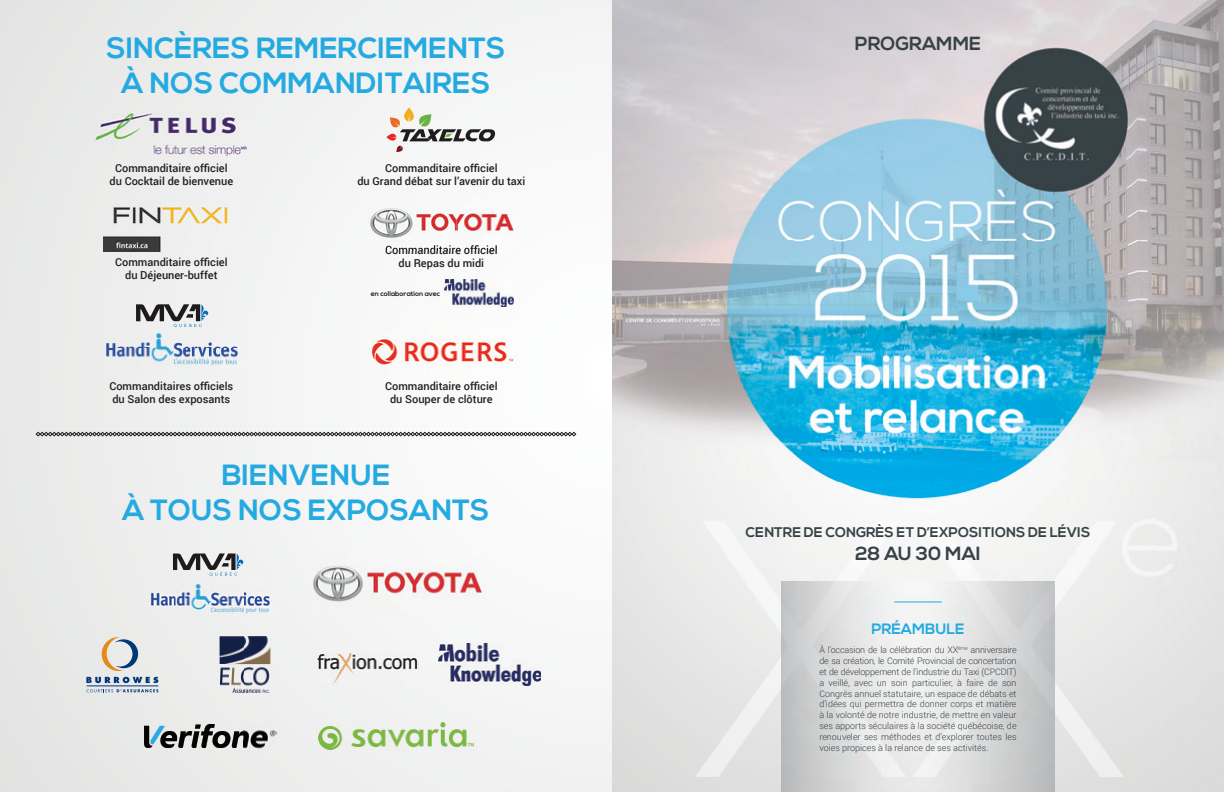
<style>
.page{position:relative;width:1224px;height:792px;background:#fff}
.page>*{position:absolute;margin:0;border:0;box-sizing:border-box;transform-origin:0 0}
.t1{font:700 29.2px/35.1px "Nexa";color:#24aae1;text-align:center}
.t2{font:700 19px "Nexa";color:#384246}
.t3{font:700 15px "Nexa";color:#24aae1}
.t4{font:700 14px "Nexa";color:#384246}
.t5{font:500 11px/13.2px "Roboto";color:#231f20;text-align:center}
.t6{font:300 9px/10.8px "Roboto";color:#384246;text-align:justify}
.t7{font:700 7px "Nexa";color:#231f20}
</style>
<div class="page">
<img style="left:0;top:0;width:612px;height:792px">
<img style="left:612px;top:0;width:544px;height:482px">
<img style="left:1156px;top:0;width:68px;height:792px">
<img style="left:782px;top:482px;width:374px;height:103px">
<img style="left:1054px;top:585px;width:102px;height:207px">
<img style="left:141px;top:700px;width:136px;height:73px">
<img style="left:319px;top:723px;width:154px;height:27px">
<svg style="left:86px;top:677px;width:72px;height:6px"></svg>
<svg style="left:86px;top:689px;width:72px;height:3px"></svg>
<hr style="left:87px;top:686px;width:71px;height:1px;background:#013775">
<svg style="left:102px;top:637px;width:36px;height:34px"></svg>
<img style="left:217px;top:637px;width:56px;height:55px">
<img style="left:316px;top:646px;width:102px;height:38px">
<img style="left:438px;top:644px;width:103px;height:42px">
<svg style="left:36px;top:432px;width:540px;height:4px;background:#777575"></svg>
<img style="left:95px;top:112px;width:152px;height:44px">
<img style="left:400px;top:129px;width:9px;height:12px">
<img style="left:430px;top:129px;width:9px;height:12px">
<img style="left:466px;top:129px;width:13px;height:12px">
<img style="left:479px;top:129px;width:16px;height:12px">
<svg style="left:456px;top:129px;width:10px;height:12px"></svg>
<img style="left:439px;top:129px;width:17px;height:12px">
<img style="left:409px;top:129px;width:21px;height:12px">
<svg style="left:418px;top:114px;width:13px;height:12px"></svg>
<svg style="left:386px;top:134px;width:17px;height:18px"></svg>
<svg style="left:390px;top:117px;width:11px;height:10px"></svg>
<img style="left:404px;top:107px;width:10px;height:15px">
<img style="left:104px;top:202px;width:135px;height:50px">
<img style="left:366px;top:195px;width:151px;height:56px">
<img style="left:386px;top:245px;width:111px;height:6px">
<img style="left:365px;top:323px;width:153px;height:56px">
<hr style="left:894px;top:601px;width:48px;height:1px;background:#24aae1">
<img style="left:173px;top:553px;width:72px;height:17px">
<svg style="left:210px;top:572px;width:27px;height:4px"></svg>
<img style="left:140px;top:581px;width:139px;height:35px">
<img style="left:307px;top:551px;width:179px;height:65px">
<img style="left:136px;top:304px;width:72px;height:17px">
<svg style="left:174px;top:323px;width:28px;height:4px"></svg>
<img style="left:95px;top:329px;width:153px;height:39px">
<img style="left:445px;top:279px;width:68px;height:28px">
<h1 class="t1" style="left:107px;top:31px;width:400px">SINCÈRES REMERCIEMENTS<br>À NOS COMMANDITAIRES</h1>
<p class="t5" style="left:109px;top:161px;width:125px">Commanditaire officiel du Cocktail de bienvenue</p>
<p class="t5" style="left:115px;top:255px;width:114px">Commanditaire officiel du Déjeuner-buffet</p>
<p class="t5" style="left:109px;top:379px;width:125px;text-align:left">Commanditaires officiels du Salon des exposants</p>
<p class="t5" style="left:357px;top:161px;width:169px">Commanditaire officiel<br>du Grand débat sur l’avenir du taxi</p>
<p class="t5" style="left:385px;top:243px;width:114px">Commanditaire officiel du Repas du midi</p>
<p class="t7" style="left:371px;top:289px;width:71px">en collaboration avec</p>
<p class="t5" style="left:385px;top:379px;width:114px">Commanditaire officiel du Souper de clôture</p>
<h1 class="t1" style="left:122px;top:458px;width:369px">BIENVENUE<br>À TOUS NOS EXPOSANTS</h1>
<h2 class="t2" style="left:855px;top:33px;width:128px">PROGRAMME</h2>
<h3 class="t4" style="left:746px;top:524px;width:346px">CENTRE DE CONGRÈS ET D’EXPOSITIONS DE LÉVIS</h3>
<h2 class="t2" style="left:855px;top:542px;width:127px">28 AU 30 MAI</h2>
<h3 class="t3" style="left:871px;top:620px;width:95px">PRÉAMBULE</h3>
<p class="t6" style="left:819px;top:645px;width:199px">À l’occasion de la célébration du XX<sup>ème</sup> anniversaire de sa création, le Comité Provincial de concertation et de développement de l’industrie du Taxi (CPCDIT) a veillé, avec un soin particulier, à faire de son Congrès annuel statutaire, un espace de débats et d’idées qui permettra de donner corps et matière à la volonté de notre industrie, de mettre en valeur ses apports séculaires à la société québécoise, de renouveler ses méthodes et d’explorer toutes les voies propices à la relance de ses activités.</p>
</div>
